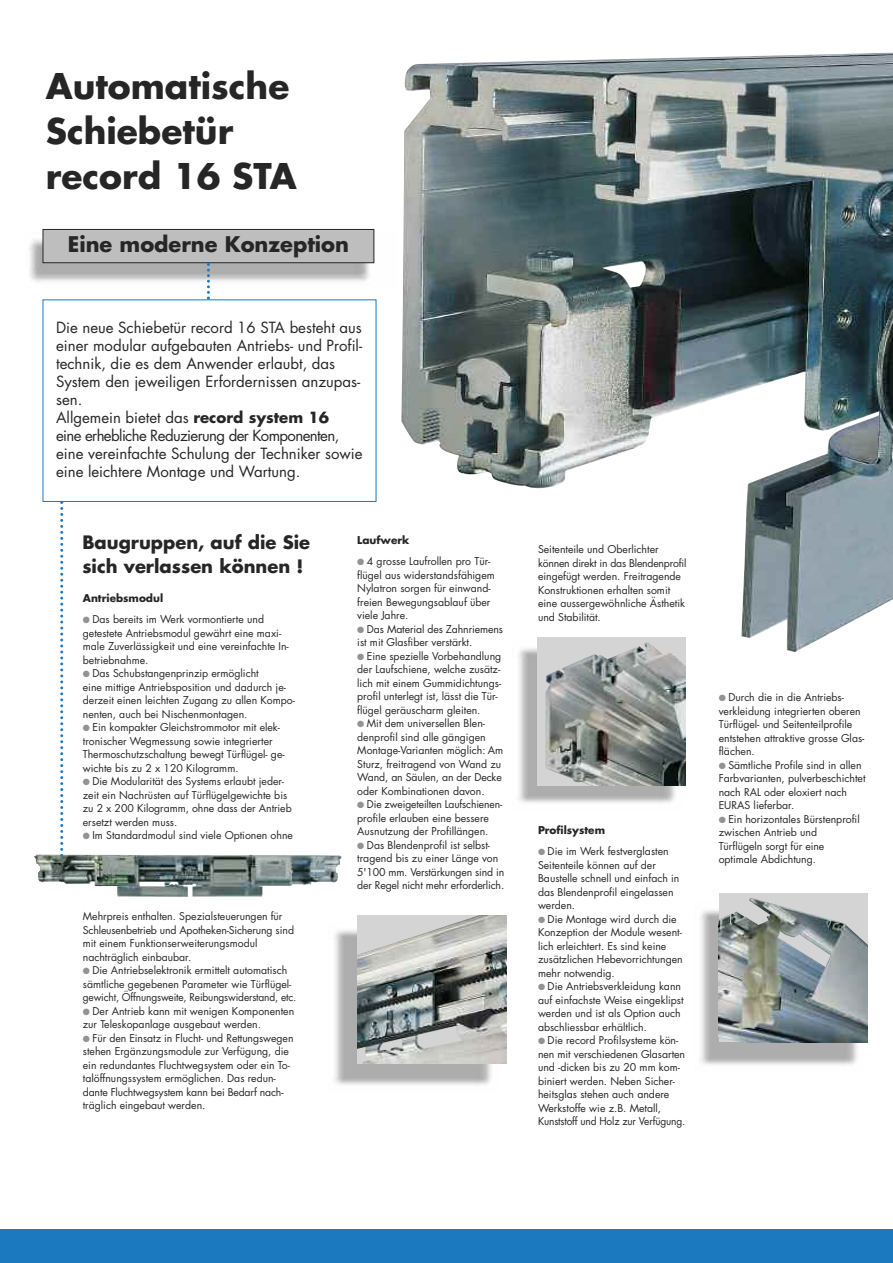
<style>
.page{position:relative;width:893px;height:1263px;background:#fff}
.page>*{position:absolute;margin:0;border:0;box-sizing:border-box;transform-origin:0 0}
.t1{font:700 34.5px/45px "Futura";color:#272627}
.t2{font:700 21px "Futura";color:#272627}
.t3{font:700 18px/23.4px "Futura";color:#272627}
.t4{font:15px/18px "Futura";color:#272627}
.t5{font:10.5px/13.5px "Futura";color:#272627}
.t6{font:700 10.5px "Futura";color:#272627}
.s1{font-weight:700}
.s2{color:#939393}
</style>
<div class="page">
<div style="left:43px;top:299px;width:333px;height:203px;border:1px solid #1b79c0"></div>
<div style="left:0;top:1229px;width:893px;height:34px;background:#1b79c0"></div>
<img style="left:700px;top:910px;width:165px;height:155px">
<div style="left:719px;top:893px;width:148px;height:149px;background:#d4d4d4"></div>
<img style="left:719px;top:898px;width:148px;height:144px">
<img style="left:334px;top:930px;width:157px;height:155px">
<img style="left:357px;top:915px;width:149px;height:149px">
<img style="left:34px;top:855px;width:308px;height:42px">
<img style="left:29px;top:233px;width:346px;height:49px">
<div style="left:43px;top:229px;width:331px;height:34px;background:#bebebe"></div>
<div style="left:43px;top:229px;width:331px;height:34px;border:1px solid #272627"></div>
<img style="left:518px;top:652px;width:157px;height:151px">
<div style="left:537px;top:637px;width:149px;height:149px;background:#d4d4d4"></div>
<img style="left:545px;top:652px;width:141px;height:134px">
<svg style="left:207px;top:263px;width:3px;height:37px"></svg>
<svg style="left:60px;top:501px;width:3px;height:356px"></svg>
<img style="left:401px;top:52px;width:492px;height:600px">
<h1 class="t1" style="left:46px;top:66px;width:252px">Automatische<br>Schiebetür record 16 STA</h1>
<h2 class="t2" style="left:68px;top:235px;width:283px">Eine moderne Konzeption</h2>
<p class="t4" style="left:56px;top:320px;width:308px">Die neue Schiebetür record 16 STA besteht aus einer modular aufgebauten Antriebs- und Profil&shy;technik, die es dem Anwender erlaubt, das System den jeweiligen Erfordernissen anzupas&shy;sen.<br>Allgemein bietet das <span class="s1">record system 16<br></span>eine erhebliche Reduzierung der Komponenten, eine vereinfachte Schulung der Techniker sowie eine leichtere Montage und Wartung.</p>
<h3 class="t3" style="left:82px;top:532px;width:229px">Baugruppen, auf die Sie sich verlassen können !</h3>
<p class="t6" style="left:357px;top:535px;width:54px">Laufwerk</p>
<p class="t5" style="left:357px;top:555px;width:139px"><span class="s2">●</span> 4 grosse Laufrollen pro Tür&shy;flügel aus widerstandsfähigem<br>Nylatron sorgen für einwand&shy;freien Bewegungsablauf über viele Jahre.</p>
<p class="t5" style="left:357px;top:623px;width:147px"><span class="s2">●</span> Das Material des Zahnriemens ist mit Glasfiber verstärkt.</p>
<p class="t5" style="left:357px;top:650px;width:146px"><span class="s2">●</span> Eine spezielle Vorbehandlung der Laufschiene, welche zusätz&shy;lich mit einem Gummidichtungs&shy;profil unterlegt ist, lässt die Tür&shy;flügel geräuscharm gleiten.</p>
<p class="t5" style="left:357px;top:717px;width:147px"><span class="s2">●</span> Mit dem universellen Blen&shy;denprofil sind alle gängigen<br>Montage-Varianten möglich: Am<br>Sturz, freitragend von Wand zu<br>Wand, an Säulen, an der Decke oder Kombinationen davon.</p>
<p class="t5" style="left:357px;top:798px;width:146px"><span class="s2">●</span> Die zweigeteilten Laufschienen&shy;profile erlauben eine bessere<br>Ausnutzung der Profillängen.</p>
<p class="t5" style="left:357px;top:839px;width:149px"><span class="s2">●</span> Das Blendenprofil ist selbst&shy;tragend bis zu einer Länge von<br>5'100 mm. Verstärkungen sind in der Regel nicht mehr erforderlich.</p>
<p class="t6" style="left:83px;top:594px;width:82px">Antriebsmodul</p>
<p class="t5" style="left:83px;top:614px;width:207px"><span class="s2">●</span> Das bereits im Werk vormontierte und getestete Antriebsmodul gewährt eine maxi&shy;male Zuverlässigkeit und eine vereinfachte In&shy;betriebnahme.</p>
<p class="t5" style="left:83px;top:668px;width:214px"><span class="s2">●</span> Das Schubstangenprinzip ermöglicht<br>eine mittige Antriebsposition und dadurch je&shy;derzeit einen leichten Zugang zu allen Kompo&shy;nenten, auch bei Nischenmontagen.</p>
<p class="t5" style="left:83px;top:722px;width:203px"><span class="s2">●</span> Ein kompakter Gleichstrommotor mit elek&shy;tronischer Wegmessung sowie integrierter Thermoschutzschaltung bewegt Türflügel- ge&shy;wichte bis zu 2 x 120 Kilogramm.</p>
<p class="t5" style="left:83px;top:776px;width:210px"><span class="s2">●</span> Die Modularität des Systems erlaubt jeder&shy;zeit ein Nachrüsten auf Türflügelgewichte bis zu 2 x 200 Kilogramm, ohne dass der Antrieb ersetzt werden muss.</p>
<p class="t5" style="left:83px;top:830px;width:212px"><span class="s2">●</span> Im Standardmodul sind viele Optionen ohne</p>
<p class="t5" style="left:83px;top:911px;width:213px">Mehrpreis enthalten. Spezialsteuerungen für Schleusenbetrieb und Apotheken-Sicherung sind mit einem Funktionserweiterungsmodul nachträglich einbaubar.</p>
<p class="t5" style="left:83px;top:965px;width:215px"><span class="s2">●</span> Die Antriebselektronik ermittelt automatisch sämtliche gegebenen Parameter wie Türflügel&shy;gewicht, Öffnungsweite, Reibungswiderstand, etc.</p>
<p class="t5" style="left:83px;top:1005px;width:213px"><span class="s2">●</span> Der Antrieb kann mit wenigen Komponenten zur Teleskopanlage ausgebaut werden.</p>
<p class="t5" style="left:83px;top:1032px;width:212px"><span class="s2">●</span> Für den Einsatz in Flucht- und Rettungswegen stehen Ergänzungsmodule zur Verfügung, die ein redundantes Fluchtwegsystem oder ein To&shy;talöffnungssystem ermöglichen. Das redun&shy;dante Fluchtwegsystem kann bei Bedarf nach&shy;träglich eingebaut werden.</p>
<p class="t5" style="left:538px;top:543px;width:150px">Seitenteile und Oberlichter können direkt in das Blendenprofil eingefügt werden. Freitragende<br>Konstruktionen erhalten somit eine aussergewöhnliche Ästhetik und Stabilität.</p>
<p class="t6" style="left:538px;top:826px;width:69px">Profilsystem</p>
<p class="t5" style="left:538px;top:846px;width:143px"><span class="s2">●</span> Die im Werk festverglasten<br>Seitenteile können auf der<br>Baustelle schnell und einfach in das Blendenprofil eingelassen werden.</p>
<p class="t5" style="left:538px;top:913px;width:146px"><span class="s2">●</span> Die Montage wird durch die<br>Konzeption der Module wesent&shy;lich erleichtert. Es sind keine zusätzlichen Hebevorrichtungen mehr notwendig.</p>
<p class="t5" style="left:538px;top:981px;width:147px"><span class="s2">●</span> Die Antriebsverkleidung kann auf einfachste Weise eingeklipst werden und ist als Option auch abschliessbar erhältlich.</p>
<p class="t5" style="left:538px;top:1035px;width:149px"><span class="s2">●</span> Die record Profilsysteme kön&shy;nen mit verschiedenen Glasarten und -dicken bis zu 20 mm kom&shy;biniert werden. Neben Sicher&shy;heitsglas stehen auch andere<br>Werkstoffe wie z.B. Metall,<br>Kunststoff und Holz zur Verfügung.</p>
<p class="t5" style="left:719px;top:691px;width:147px"><span class="s2">●</span> Durch die in die Antriebs&shy;verkleidung integrierten oberen<br>Türflügel- und Seitenteilprofile entstehen attraktive grosse Glas&shy;flächen.</p>
<p class="t5" style="left:719px;top:759px;width:148px"><span class="s2">●</span> Sämtliche Profile sind in allen<br>Farbvarianten, pulverbeschichtet nach RAL oder eloxiert nach<br>EURAS lieferbar.</p>
<p class="t5" style="left:719px;top:813px;width:143px"><span class="s2">●</span> Ein horizontales Bürstenprofil zwischen Antrieb und<br>Türflügeln sorgt für eine optimale Abdichtung.</p>
</div>
